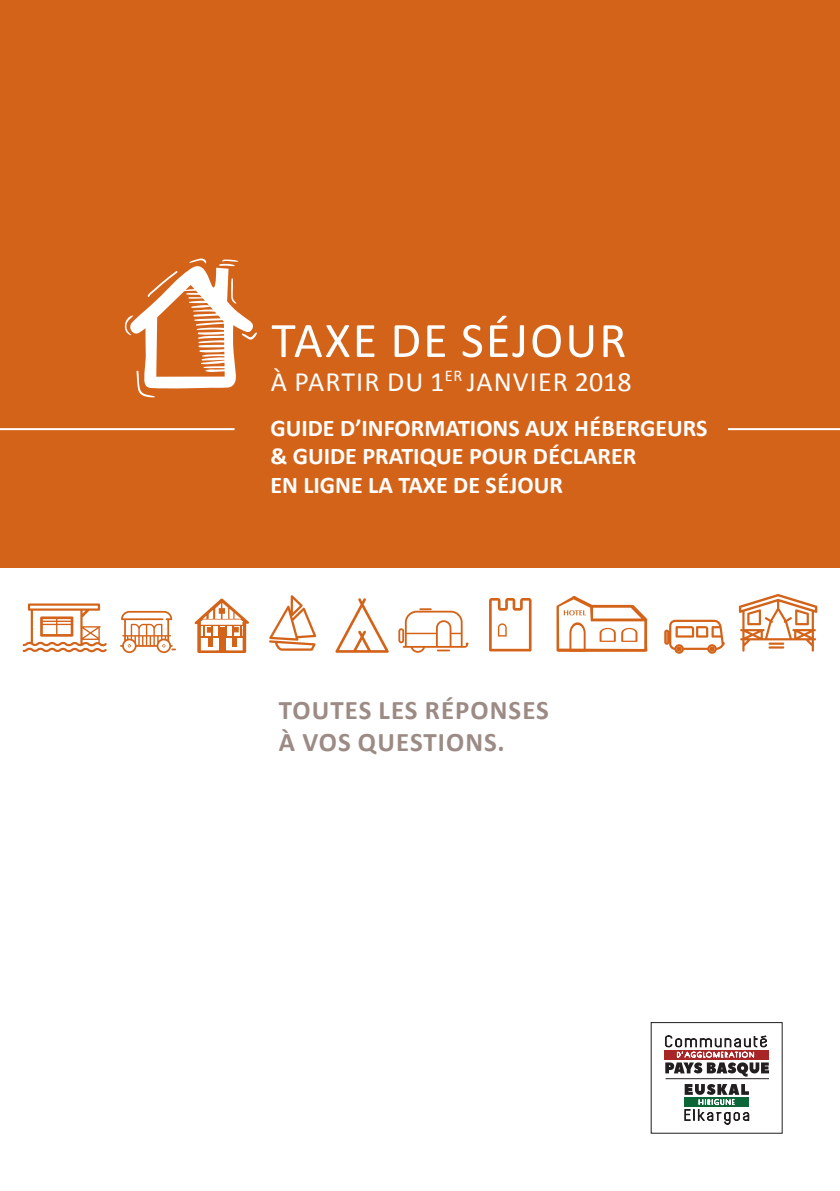
<style>
.page{position:relative;width:840px;height:1191px;background:#fff}
.page>*{position:absolute;margin:0;border:0;box-sizing:border-box;transform-origin:0 0}
.t1{font:50px "Calibri";letter-spacing:.04em;color:#fff}
.t2{font:28px "Calibri";letter-spacing:.04em;color:#fff}
.t3{font:700 26.8px/32.2px "Calibri";letter-spacing:.04em;color:#9b8b84}
.t4{font:700 24px/28.8px "Calibri";color:#fff}
</style>
<div class="page">
<div style="left:0;top:0;width:839px;height:567px;background:#d4631a"></div>
<svg style="left:124px;top:258px;width:133px;height:139px"></svg>
<hr style="left:665px;top:1078px;width:103px;height:1px;background:#231f20">
<div style="left:664px;top:1050px;width:104px;height:9px;background:#a72427"></div>
<svg style="left:665px;top:1035px;width:103px;height:41px"></svg>
<svg style="left:684px;top:1084px;width:64px;height:40px"></svg>
<hr style="left:0;top:428px;width:234px;height:2px;background:#fff">
<hr style="left:727px;top:428px;width:112px;height:2px;background:#fff">
<svg style="left:120px;top:611px;width:56px;height:42px"></svg>
<div style="left:398px;top:628px;width:6px;height:15px;background:#d4631a;border-radius:3px"></div>
<svg style="left:400px;top:608px;width:68px;height:45px"></svg>
<svg style="left:23px;top:603px;width:84px;height:49px"></svg>
<svg style="left:269px;top:595px;width:47px;height:56px"></svg>
<svg style="left:489px;top:598px;width:42px;height:53px"></svg>
<svg style="left:335px;top:598px;width:53px;height:55px"></svg>
<svg style="left:556px;top:596px;width:91px;height:56px"></svg>
<svg style="left:194px;top:598px;width:55px;height:55px"></svg>
<svg style="left:738px;top:594px;width:78px;height:57px"></svg>
<svg style="left:664px;top:619px;width:60px;height:35px"></svg>
<h1 class="t1" style="left:271px;top:309px;width:356px">TAXE DE SÉJOUR</h1>
<p class="t2" style="left:271px;top:363px;width:362px">À PARTIR DU 1<sup>ER</sup> JANVIER 2018</p>
<p class="t4" style="left:270px;top:413px;width:438px">GUIDE D’INFORMATIONS AUX HÉBERGEURS &amp; GUIDE PRATIQUE POUR DÉCLARER<br>EN LIGNE LA TAXE DE SÉJOUR</p>
<p class="t3" style="left:279px;top:693px;width:271px">TOUTES LES RÉPONSES<br>À VOS QUESTIONS.</p>
</div>
